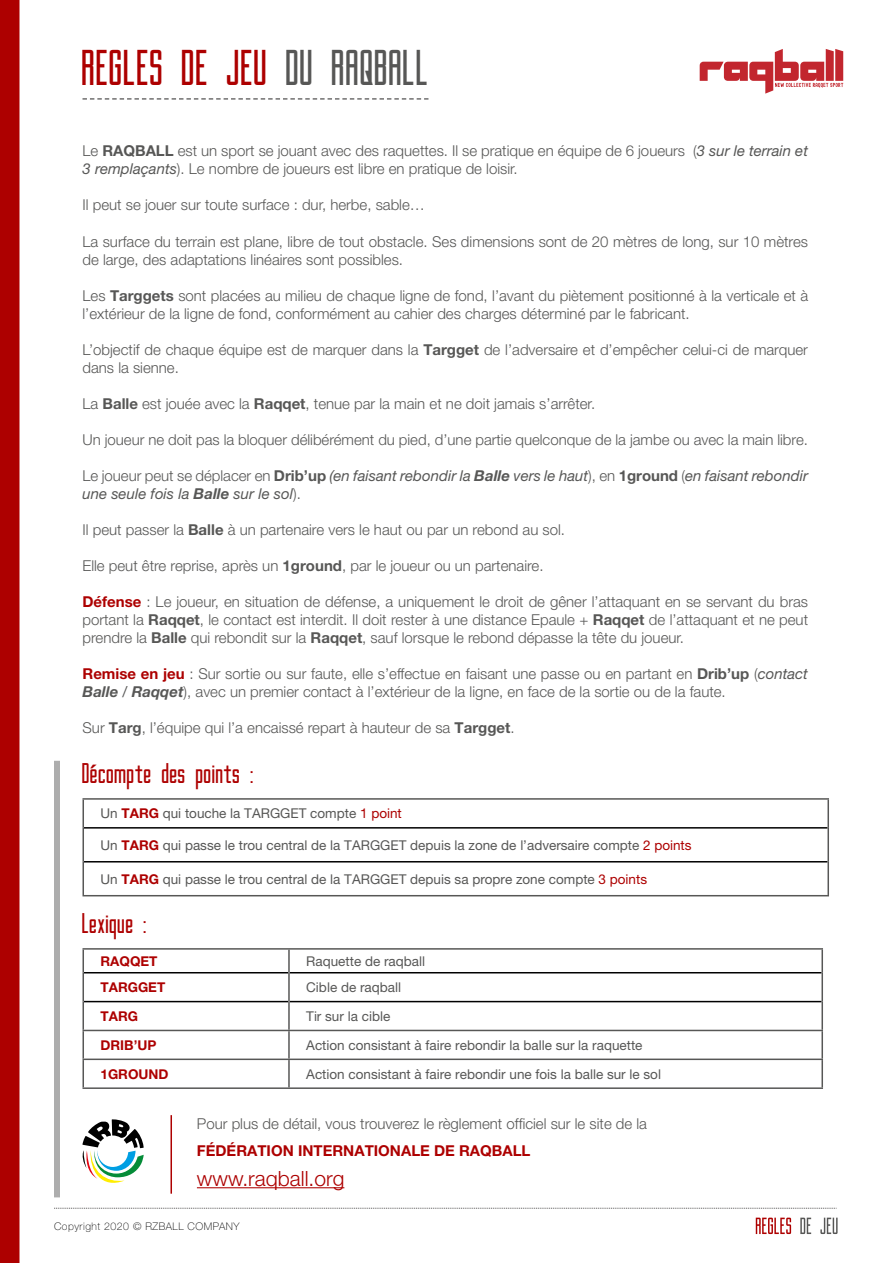
<style>
.page{position:relative;width:893px;height:1263px;background:#fff}
.page>*{position:absolute;margin:0;border:0;box-sizing:border-box;transform-origin:0 0}
.t1{font:45px "Gotham Nights";color:#ad0000}
.t2{font:25.5px "Gotham Nights";color:#ad0000}
.t3{font:300 21px "Helvetica Neue LT Pro";color:#ad0000}
.t4{font:300 15px/18px "Helvetica Neue LT Pro";color:#575756}
.t5{font:italic 15px/18px "Helvetica Neue LT Pro";color:#575756}
.t6{font:700 15px "Helvetica Neue LT Pro";color:#ad0000}
.t7{font:13.5px "Helvetica Neue LT Pro";color:#575756}
.t8{font:700 13.5px "Helvetica Neue LT Pro";color:#ad0000}
.t9{font:100 10.5px "Helvetica Neue LT Pro";letter-spacing:.05em;color:#000}
.s1{color:#575756}
.s2{font-weight:700}
.s3{font-weight:400;font-style:italic}
.s4{font-weight:300;font-style:normal}
.s5{font-weight:700;font-style:normal}
.s6{font-weight:700;color:#ad0000}
.s7{font-weight:700;font-style:italic}
.s8{color:#ad0000}
</style>
<div class="page">
<svg style="left:54px;top:1208px;width:782px;height:1px"></svg>
<svg style="left:800px;top:1217px;width:38px;height:17px"></svg>
<svg style="left:756px;top:1217px;width:35px;height:17px"></svg>
<div style="left:0;top:0;width:20px;height:1263px;background:#ad0000"></div>
<svg style="left:82px;top:98px;width:346px;height:2px"></svg>
<div style="left:54px;top:761px;width:6px;height:436px;background:#adadad"></div>
<hr style="left:84px;top:827px;width:743px;height:1px;background:#000">
<hr style="left:84px;top:861px;width:743px;height:1px;background:#000">
<hr style="left:82px;top:798px;width:747px;height:2px;background:#575756">
<hr style="left:82px;top:800px;width:2px;height:28px;background:#575756">
<hr style="left:827px;top:800px;width:2px;height:28px;background:#575756">
<hr style="left:82px;top:828px;width:2px;height:34px;background:#575756">
<hr style="left:827px;top:828px;width:2px;height:34px;background:#575756">
<hr style="left:82px;top:862px;width:2px;height:33px;background:#575756">
<hr style="left:827px;top:862px;width:2px;height:33px;background:#575756">
<hr style="left:82px;top:895px;width:747px;height:1px;background:#575756">
<hr style="left:84px;top:972px;width:204px;height:1px;background:#000">
<hr style="left:290px;top:972px;width:531px;height:1px;background:#000">
<hr style="left:84px;top:1001px;width:204px;height:1px;background:#000">
<hr style="left:290px;top:1001px;width:531px;height:1px;background:#000">
<hr style="left:82px;top:948px;width:207px;height:2px;background:#575756">
<hr style="left:82px;top:950px;width:2px;height:23px;background:#575756">
<hr style="left:289px;top:948px;width:534px;height:2px;background:#575756">
<hr style="left:288px;top:950px;width:2px;height:23px;background:#575756">
<hr style="left:821px;top:950px;width:2px;height:23px;background:#575756">
<hr style="left:82px;top:973px;width:2px;height:28px;background:#575756">
<hr style="left:288px;top:973px;width:2px;height:28px;background:#575756">
<hr style="left:821px;top:973px;width:2px;height:28px;background:#575756">
<hr style="left:82px;top:1001px;width:2px;height:29px;background:#575756">
<hr style="left:288px;top:1001px;width:2px;height:29px;background:#575756">
<hr style="left:821px;top:1001px;width:2px;height:29px;background:#575756">
<hr style="left:82px;top:1030px;width:207px;height:1px;background:#575756">
<hr style="left:82px;top:1031px;width:2px;height:27px;background:#575756">
<hr style="left:289px;top:1030px;width:534px;height:1px;background:#575756">
<hr style="left:288px;top:1031px;width:2px;height:27px;background:#575756">
<hr style="left:821px;top:1031px;width:2px;height:27px;background:#575756">
<hr style="left:82px;top:1058px;width:207px;height:2px;background:#575756">
<hr style="left:82px;top:1060px;width:2px;height:27px;background:#575756">
<hr style="left:289px;top:1058px;width:534px;height:2px;background:#575756">
<hr style="left:288px;top:1060px;width:2px;height:27px;background:#575756">
<hr style="left:821px;top:1060px;width:2px;height:27px;background:#575756">
<hr style="left:82px;top:1087px;width:207px;height:2px;background:#575756">
<hr style="left:289px;top:1087px;width:534px;height:2px;background:#575756">
<hr style="left:170px;top:1115px;width:2px;height:79px;background:#ad0000">
<hr style="left:197px;top:1187px;width:147px;height:1px;background:#ad0000">
<svg style="left:82px;top:1119px;width:62px;height:64px"></svg>
<svg style="left:700px;top:49px;width:143px;height:45px"></svg>
<h1 class="t1" style="left:82px;top:42px;width:349px">REGLES DE JEU <span class="s1">DU RAQBALL</span></h1>
<p class="t4" style="left:82px;top:142px;width:727px">Le <span class="s2">RAQBALL</span> est un sport se jouant avec des raquettes. Il se pratique en équipe de 6 joueurs (<span class="s3">3 sur le terrain et<br>3 remplaçants</span>). Le nombre de joueurs est libre en pratique de loisir.</p>
<p class="t4" style="left:82px;top:196px;width:344px">Il peut se jouer sur toute surface : dur, herbe, sable…</p>
<p class="t4" style="left:82px;top:232px;width:727px">La surface du terrain est plane, libre de tout obstacle. Ses dimensions sont de 20 mètres de long, sur 10 mètres de large, des adaptations linéaires sont possibles.</p>
<p class="t4" style="left:82px;top:286px;width:727px">Les <span class="s2">Targgets</span> sont placées au milieu de chaque ligne de fond, l’avant du piètement positionné à la verticale et à l’extérieur de la ligne de fond, conformément au cahier des charges déterminé par le fabricant.</p>
<p class="t4" style="left:82px;top:340px;width:727px">L’objectif de chaque équipe est de marquer dans la <span class="s2">Targget</span> de l’adversaire et d’empêcher celui-ci de marquer dans la sienne.</p>
<p class="t4" style="left:82px;top:394px;width:514px">La <span class="s2">Balle</span> est jouée avec la <span class="s2">Raqqet</span>, tenue par la main et ne doit jamais s’arrêter.</p>
<p class="t4" style="left:82px;top:430px;width:727px">Un joueur ne doit pas la bloquer délibérément du pied, d’une partie quelconque de la jambe ou avec la main libre.</p>
<p class="t5" style="left:82px;top:466px;width:727px"><span class="s4">Le joueur peut se déplacer en</span> <span class="s5">Drib’up</span> (en faisant rebondir la <span class="s2">Balle</span> vers le haut<span class="s4">), en</span> <span class="s5">1ground</span> <span class="s4">(</span>en faisant rebondir une seule fois la <span class="s2">Balle</span> sur le sol<span class="s4">).</span></p>
<p class="t4" style="left:82px;top:520px;width:484px">Il peut passer la <span class="s2">Balle</span> à un partenaire vers le haut ou par un rebond au sol.</p>
<p class="t4" style="left:82px;top:556px;width:463px">Elle peut être reprise, après un <span class="s2">1ground</span>, par le joueur ou un partenaire.</p>
<p class="t4" style="left:82px;top:592px;width:727px;text-align:justify"><span class="s6">Défense</span> : Le joueur, en situation de défense, a uniquement le droit de gêner l’attaquant en se servant du bras portant la <span class="s2">Raqqet</span>, le contact est interdit. Il doit rester à une distance Epaule + <span class="s2">Raqqet</span> de l’attaquant et ne peut prendre la <span class="s2">Balle</span> qui rebondit sur la <span class="s2">Raqqet</span>, sauf lorsque le rebond dépasse la tête du joueur.</p>
<p class="t4" style="left:82px;top:664px;width:727px"><span class="s6">Remise en jeu</span> : Sur sortie ou sur faute, elle s’effectue en faisant une passe ou en partant en <span class="s2">Drib’up</span> (<span class="s3">contact<br></span><span class="s7">Balle</span> <span class="s3">/</span> <span class="s7">Raqqet</span>), avec un premier contact à l’extérieur de la ligne, en face de la sortie ou de la faute.</p>
<p class="t4" style="left:82px;top:718px;width:434px">Sur <span class="s2">Targ</span>, l’équipe qui l’a encaissé repart à hauteur de sa <span class="s2">Targget</span>.</p>
<h2 class="t2" style="left:82px;top:758px;width:174px">Décompte des points :</h2>
<p class="t7" style="left:101px;top:805px;width:303px">Un <span class="s6">TARG</span> qui touche la TARGGET compte <span class="s8">1 point</span></p>
<p class="t7" style="left:101px;top:837px;width:593px">Un <span class="s6">TARG</span> qui passe le trou central de la TARGGET depuis la zone de l’adversaire compte <span class="s8">2 points</span></p>
<p class="t7" style="left:101px;top:871px;width:548px">Un <span class="s6">TARG</span> qui passe le trou central de la TARGGET depuis sa propre zone compte <span class="s8">3 points</span></p>
<h2 class="t2" style="left:82px;top:908px;width:67px">Lexique :</h2>
<p class="t8" style="left:101px;top:952px;width:58px">RAQQET</p>
<p class="t7" style="left:306px;top:953px;width:120px">Raquette de raqball</p>
<p class="t8" style="left:101px;top:979px;width:66px">TARGGET</p>
<p class="t7" style="left:306px;top:979px;width:96px">Cible de raqball</p>
<p class="t8" style="left:101px;top:1008px;width:39px">TARG</p>
<p class="t7" style="left:306px;top:1008px;width:85px">Tir sur la cible</p>
<p class="t8" style="left:101px;top:1036px;width:57px">DRIB’UP</p>
<p class="t7" style="left:306px;top:1037px;width:338px">Action consistant à faire rebondir la balle sur la raquette</p>
<p class="t8" style="left:101px;top:1065px;width:70px">1GROUND</p>
<p class="t7" style="left:306px;top:1066px;width:356px">Action consistant à faire rebondir une fois la balle sur le sol</p>
<p class="t4" style="left:197px;top:1114px;width:452px">Pour plus de détail, vous trouverez le règlement officiel sur le site de la</p>
<p class="t6" style="left:197px;top:1141px;width:335px">FÉDÉRATION INTERNATIONALE DE RAQBALL</p>
<h3 class="t3" style="left:197px;top:1165px;width:149px">www.raqball.org</h3>
<p class="t9" style="left:54px;top:1220px;width:187px">Copyright 2020 © RZBALL COMPANY</p>
</div>
